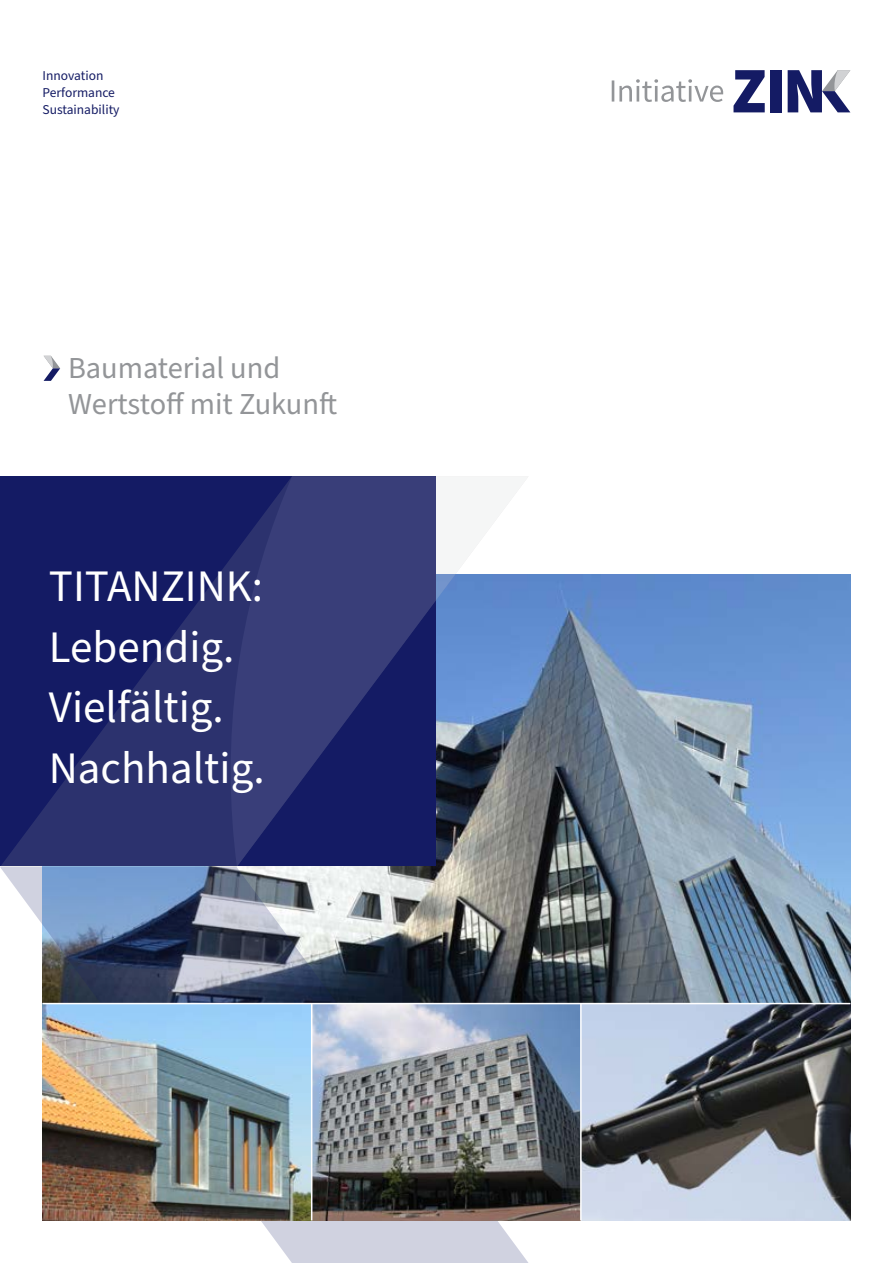
<style>
.page{position:relative;width:893px;height:1263px;background:#fff}
.page>*{position:absolute;margin:0;border:0;box-sizing:border-box;transform-origin:0 0}
.t1{font:45px/60.6px "Source Sans Pro";color:#fff}
.t2{font:30.45px/36.5px "Source Sans Pro";color:#939598}
.t3{font:13.5px/17px "Source Sans Pro";color:#141b64}
</style>
<div class="page">
<img style="left:529px;top:574px;width:321px;height:429px">
<svg style="left:733px;top:70px;width:32px;height:42px"></svg>
<div style="left:770px;top:70px;width:12px;height:42px;background:#141b64"></div>
<svg style="left:788px;top:70px;width:62px;height:42px"></svg>
<svg style="left:612px;top:79px;width:111px;height:23px"></svg>
<svg style="left:0;top:476px;width:231px;height:391px;background:#1d2468"></svg>
<svg style="left:231px;top:476px;width:298px;height:391px;background:#485286"></svg>
<svg style="left:0;top:867px;width:538px;height:396px"></svg>
<svg style="left:44px;top:356px;width:16px;height:25px"></svg>
<img style="left:43px;top:1004px;width:807px;height:216px">
<hr style="left:43px;top:1003px;width:807px;height:1px;background:#fff">
<hr style="left:311px;top:1003px;width:1px;height:217px;background:#fff">
<hr style="left:580px;top:1003px;width:2px;height:217px;background:#fff">
<p class="t3" style="left:43px;top:67px;width:79px">Innovation<br>Performance<br>Sustainability</p>
<p class="t2" style="left:68px;top:350px;width:271px">Baumaterial und<br>Wertstoff mit Zukunft</p>
<p class="t1" style="left:49px;top:557px;width:217px">TITANZINK:<br>Lebendig.<br>Vielfältig.<br>Nachhaltig.</p>
</div>
